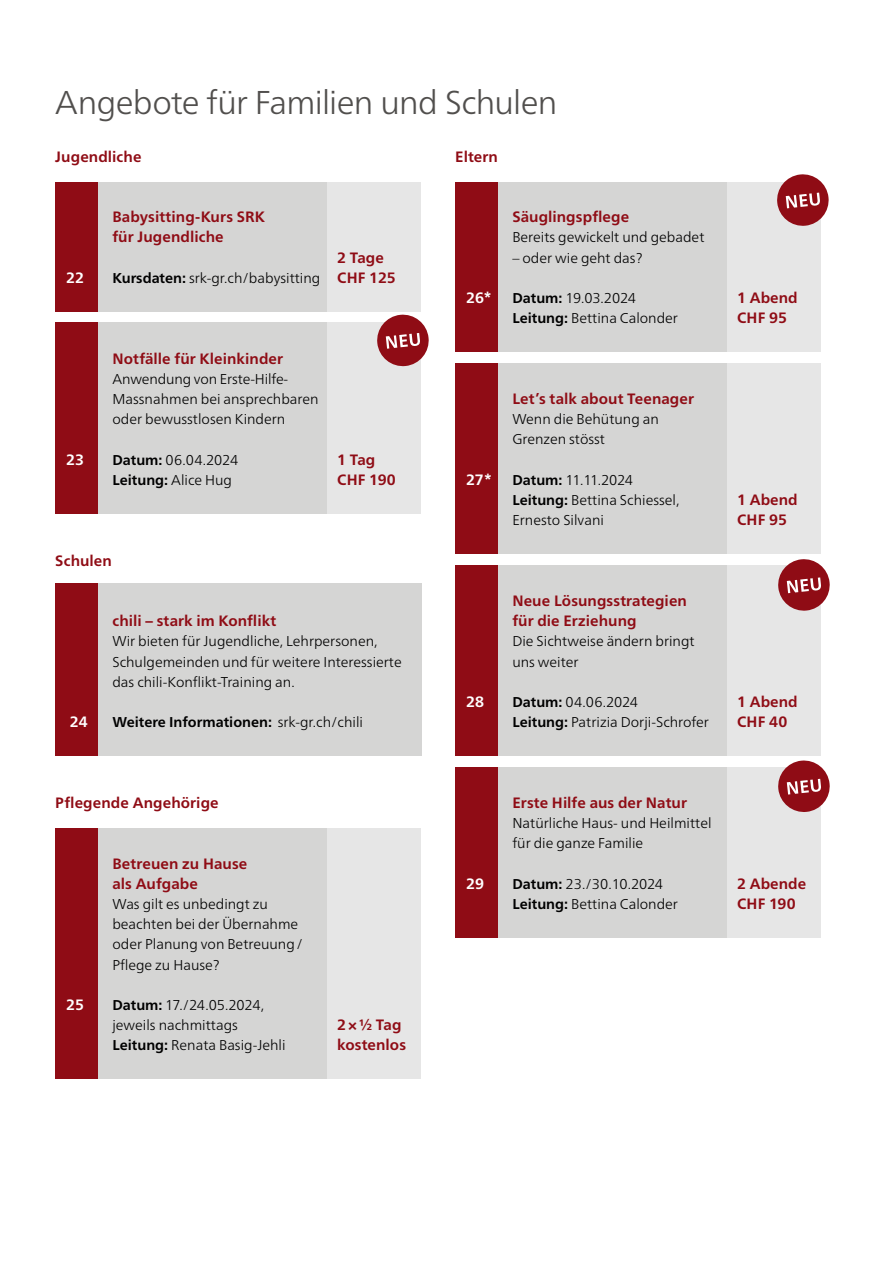
<style>
.page{position:relative;width:885px;height:1263px;background:#fff}
.page>*{position:absolute;margin:0;border:0;box-sizing:border-box;transform-origin:0 0}
.t1{font:300 33px "Frutiger Neue LTW1 G";letter-spacing:-.02em;color:#514f4d}
.t2{font:700 15px/20.2px "Frutiger Neue LTW1 G";letter-spacing:.005em;color:#8f0c15}
.t3{font:700 15px "Frutiger Neue LTW1 G";color:#fff}
.t4{font:300 14.25px/20.2px "Frutiger Neue LTW1 G";color:#000}
.t5{font:700 14.25px "Frutiger Neue LTW1 G";color:#000}
.s1{font-weight:700}
.s2{font-weight:300}
</style>
<div class="page">
<div style="left:55px;top:182px;width:43px;height:129px;background:#8f0c15"></div>
<div style="left:98px;top:182px;width:229px;height:129px;background:#d5d5d4"></div>
<div style="left:327px;top:182px;width:94px;height:129px;background:#e6e6e6"></div>
<div style="left:55px;top:584px;width:43px;height:172px;background:#8f0c15"></div>
<div style="left:98px;top:584px;width:323px;height:172px;background:#d5d5d4"></div>
<div style="left:55px;top:828px;width:43px;height:251px;background:#8f0c15"></div>
<div style="left:98px;top:828px;width:229px;height:251px;background:#d5d5d4"></div>
<div style="left:327px;top:828px;width:94px;height:251px;background:#e6e6e6"></div>
<div style="left:55px;top:322px;width:43px;height:191px;background:#8f0c15"></div>
<div style="left:98px;top:322px;width:229px;height:191px;background:#d5d5d4"></div>
<div style="left:327px;top:322px;width:94px;height:191px;background:#e6e6e6"></div>
<div style="left:455px;top:182px;width:42px;height:170px;background:#8f0c15"></div>
<div style="left:497px;top:182px;width:230px;height:170px;background:#d5d5d4"></div>
<div style="left:727px;top:182px;width:94px;height:170px;background:#e6e6e6"></div>
<div style="left:455px;top:364px;width:42px;height:190px;background:#8f0c15"></div>
<div style="left:497px;top:364px;width:230px;height:190px;background:#d5d5d4"></div>
<div style="left:727px;top:364px;width:94px;height:190px;background:#e6e6e6"></div>
<div style="left:455px;top:565px;width:42px;height:191px;background:#8f0c15"></div>
<div style="left:497px;top:565px;width:230px;height:191px;background:#d5d5d4"></div>
<div style="left:727px;top:565px;width:94px;height:191px;background:#e6e6e6"></div>
<div style="left:455px;top:767px;width:42px;height:171px;background:#8f0c15"></div>
<div style="left:497px;top:767px;width:230px;height:171px;background:#d5d5d4"></div>
<div style="left:727px;top:767px;width:94px;height:171px;background:#e6e6e6"></div>
<svg style="left:778px;top:559px;width:52px;height:52px"></svg>
<svg style="left:778px;top:760px;width:52px;height:52px"></svg>
<svg style="left:377px;top:314px;width:52px;height:53px"></svg>
<svg style="left:777px;top:174px;width:52px;height:52px"></svg>
<h1 class="t1" style="left:55px;top:83px;width:503px">Angebote für Familien und Schulen</h1>
<p class="t2" style="left:55px;top:146px;width:88px">Jugendliche</p>
<p class="t3" style="left:66px;top:269px;width:19px">22</p>
<p class="t2" style="left:112px;top:207px;width:154px">Babysitting-Kurs SRK für Jugendliche</p>
<p class="t4" style="left:112px;top:268px;width:209px"><span class="s1">Kursdaten:</span> srk-gr.ch/babysitting</p>
<p class="t2" style="left:337px;top:247px;width:60px">2 Tage<br>CHF 125</p>
<p class="t3" style="left:66px;top:450px;width:19px">23</p>
<p class="t2" style="left:112px;top:348px;width:172px">Notfälle für Kleinkinder</p>
<p class="t4" style="left:112px;top:369px;width:208px">Anwendung von Erste-Hilfe-<br>Massnahmen bei ansprechbaren oder bewusstlosen Kindern</p>
<p class="t4" style="left:112px;top:449px;width:127px"><span class="s1">Datum:</span> 06.04.2024<br><span class="s1">Leitung:</span> Alice Hug</p>
<p class="t2" style="left:337px;top:449px;width:60px">1 Tag<br>CHF 190</p>
<p class="t2" style="left:55px;top:550px;width:58px">Schulen</p>
<p class="t3" style="left:70px;top:713px;width:19px">24</p>
<p class="t2" style="left:112px;top:611px;width:165px">chili – stark im Konflikt</p>
<p class="t4" style="left:112px;top:631px;width:291px">Wir bieten für Jugendliche, Lehrpersonen,<br>Schulgemeinden und für weitere Interessierte das chili-Konflikt-Training an.</p>
<p class="t5" style="left:112px;top:714px;width:252px">Weitere Informationen: <span class="s2">srk-gr.ch/chili</span></p>
<p class="t2" style="left:55px;top:792px;width:165px">Pflegende Angehörige</p>
<p class="t3" style="left:66px;top:996px;width:19px">25</p>
<p class="t2" style="left:112px;top:853px;width:136px">Betreuen zu Hause als Aufgabe</p>
<p class="t4" style="left:112px;top:894px;width:192px">Was gilt es unbedingt zu beachten bei der Übernahme oder Planung von Betreuung/<br>Pflege zu Hause?</p>
<p class="t4" style="left:112px;top:995px;width:175px"><span class="s1">Datum:</span> 17./24.05.2024, jeweils nachmittags<br><span class="s1">Leitung:</span> Renata Basig-Jehli</p>
<p class="t2" style="left:337px;top:1015px;width:70px">2×½ Tag kostenlos</p>
<p class="t2" style="left:455px;top:146px;width:44px">Eltern</p>
<p class="t3" style="left:466px;top:289px;width:27px">26*</p>
<p class="t2" style="left:512px;top:207px;width:118px">Säuglingspflege</p>
<p class="t4" style="left:512px;top:227px;width:193px">Bereits gewickelt und gebadet</p>
<p class="t4" style="left:512px;top:247px;width:131px">– oder wie geht das?</p>
<p class="t4" style="left:512px;top:288px;width:167px"><span class="s1">Datum:</span> 19.03.2024<br><span class="s1">Leitung:</span> Bettina Calonder</p>
<p class="t2" style="left:737px;top:288px;width:62px">1 Abend<br>CHF 95</p>
<p class="t3" style="left:466px;top:471px;width:27px">27*</p>
<p class="t2" style="left:512px;top:388px;width:183px">Let’s talk about Teenager</p>
<p class="t4" style="left:512px;top:409px;width:148px">Wenn die Behütung an<br>Grenzen stösst</p>
<p class="t4" style="left:512px;top:470px;width:168px"><span class="s1">Datum:</span> 11.11.2024<br><span class="s1">Leitung:</span> Bettina Schiessel,<br>Ernesto Silvani</p>
<p class="t2" style="left:737px;top:489px;width:62px">1 Abend<br>CHF 95</p>
<p class="t3" style="left:466px;top:693px;width:19px">28</p>
<p class="t3" style="left:466px;top:875px;width:19px">29</p>
<p class="t2" style="left:512px;top:590px;width:176px">Neue Lösungsstrategien für die Erziehung</p>
<p class="t4" style="left:512px;top:631px;width:184px">Die Sichtweise ändern bringt uns weiter</p>
<p class="t4" style="left:512px;top:692px;width:198px"><span class="s1">Datum:</span> 04.06.2024<br><span class="s1">Leitung:</span> Patrizia Dorji-Schrofer</p>
<p class="t2" style="left:737px;top:691px;width:62px">1 Abend<br>CHF 40</p>
<p class="t2" style="left:512px;top:792px;width:176px">Erste Hilfe aus der Natur</p>
<p class="t4" style="left:512px;top:813px;width:201px">Natürliche Haus- und Heilmittel für die ganze Familie</p>
<p class="t4" style="left:512px;top:873px;width:167px"><span class="s1">Datum:</span> 23./30.10.2024<br><span class="s1">Leitung:</span> Bettina Calonder</p>
<p class="t2" style="left:737px;top:873px;width:70px">2 Abende<br>CHF 190</p>
</div>
